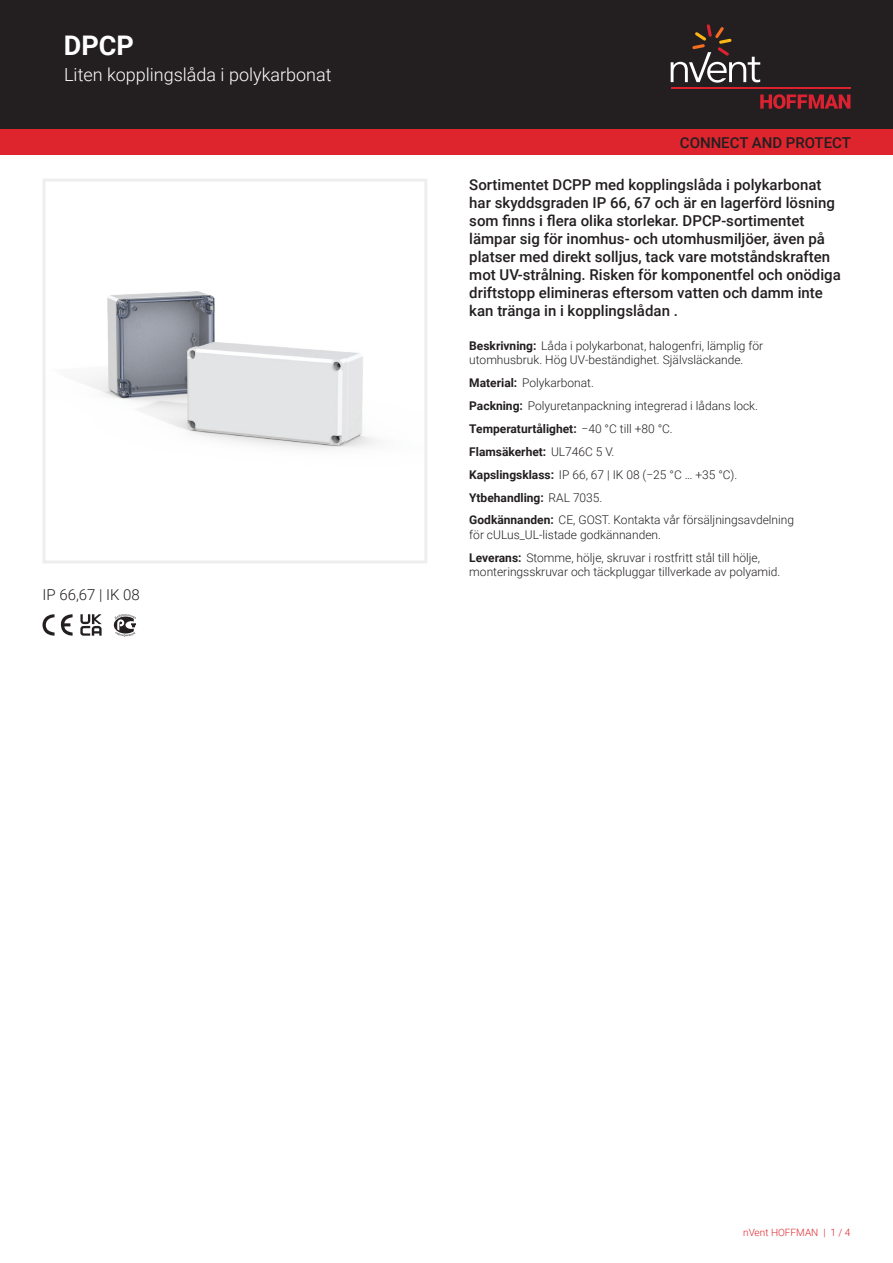
<style>
.page{position:relative;width:893px;height:1263px;background:#fff}
.page>*{position:absolute;margin:0;border:0;box-sizing:border-box;transform-origin:0 0}
.t1{font:700 27px "Roboto";color:#fff}
.t2{font:300 18px "Roboto";color:#fff}
.t3{font:500 15px/18px "Roboto";color:#231f20}
.t4{font:300 15px "Roboto";color:#231f20}
.t5{font:300 12px/23px "Roboto";color:#231f20}
.t6{font:300 10.05px "Roboto";color:#de252e}
.s1{font-weight:700}
</style>
<div class="page">
<div style="left:0;top:0;width:893px;height:129px;background:#231f20"></div>
<svg style="left:760px;top:94px;width:90px;height:15px"></svg>
<hr style="left:671px;top:88px;width:179px;height:1px;background:#db2230">
<svg style="left:671px;top:24px;width:89px;height:59px"></svg>
<div style="left:0;top:129px;width:893px;height:26px;background:#de252e"></div>
<img style="left:82px;top:291px;width:295px;height:158px">
<div style="left:43px;top:179px;width:384px;height:384px;border:3px solid #eeeeef"></div>
<svg style="left:43px;top:614px;width:30px;height:22px"></svg>
<svg style="left:80px;top:614px;width:22px;height:22px"></svg>
<svg style="left:114px;top:614px;width:22px;height:23px"></svg>
<h1 class="t1" style="left:64px;top:26px;width:72px">DPCP</h1>
<h2 class="t2" style="left:64px;top:62px;width:269px">Liten kopplingslåda i polykarbonat</h2>
<p class="t4" style="left:43px;top:584px;width:99px">IP 66,67 | IK 08</p>
<p class="t3" style="left:680px;top:133px;width:173px">CONNECT AND PROTECT</p>
<p class="t3" style="left:469px;top:175px;width:373px">Sortimentet DCPP med kopplingslåda i polykarbonat har skyddsgraden IP 66, 67 och är en lagerförd lösning som finns i flera olika storlekar. DPCP-sortimentet lämpar sig för inomhus- och utomhusmiljöer, även på platser med direkt solljus, tack vare motståndskraften mot UV-strålning. Risken för komponentfel och onödiga driftstopp elimineras eftersom vatten och damm inte kan tränga in i kopplingslådan .</p>
<p class="t5" style="left:469px;top:338px;width:295px;line-height:14.4px"><span class="s1">Beskrivning:</span> Låda i polykarbonat, halogenfri, lämplig för utomhusbruk. Hög UV-beständighet. Självsläckande.</p>
<p class="t5" style="left:469px;top:371px;width:326px"><span class="s1">Material:</span> Polykarbonat.<br><span class="s1">Packning:</span> Polyuretanpackning integrerad i lådans lock.<br><span class="s1">Temperaturtålighet:</span> −40 °C till +80 °C.<br><span class="s1">Flamsäkerhet:</span> UL746C 5 V.<br><span class="s1">Kapslingsklass:</span> IP 66, 67 | IK 08 (−25 °C … +35 °C).<br><span class="s1">Ytbehandling:</span> RAL 7035.<br><span class="s1">Godkännanden:</span> CE, GOST. Kontakta vår försäljningsavdelning</p>
<p class="t5" style="left:469px;top:523px;width:292px">för cULus_UL-listade godkännanden.<br><span class="s1">Leverans:</span> Stomme, hölje, skruvar i rostfritt stål till hölje,</p>
<p class="t5" style="left:469px;top:560px;width:313px">monteringsskruvar och täckpluggar tillverkade av polyamid.</p>
<p class="t6" style="left:743px;top:1226px;width:109px">nVent HOFFMAN | 1 / 4</p>
</div>
